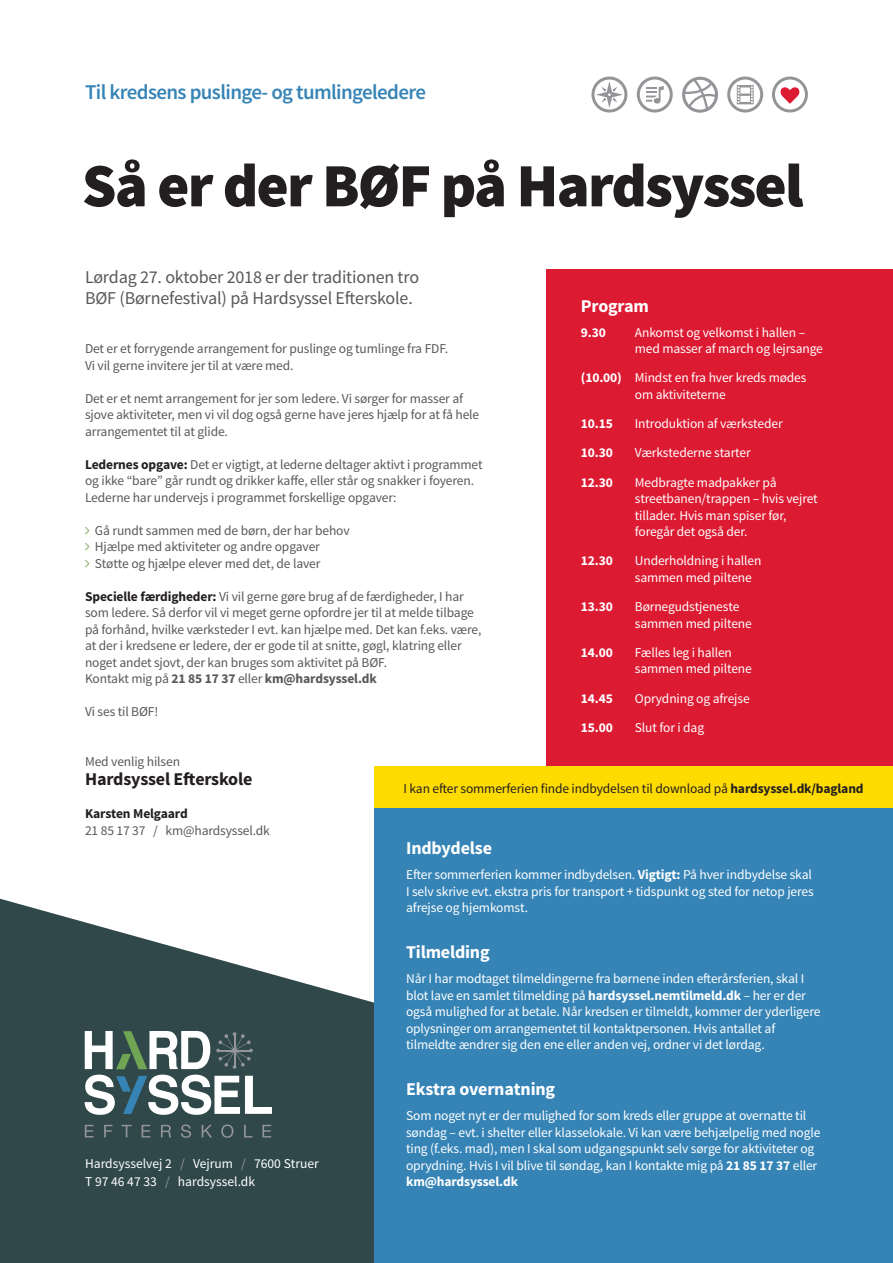
<style>
.page{position:relative;width:893px;height:1263px;background:#fff}
.page>*{position:absolute;margin:0;border:0;box-sizing:border-box;transform-origin:0 0}
.t1{font:900 61.5px "Source Sans Pro";letter-spacing:-.03em;color:#231f20}
.t2{font:600 21px "Source Sans Pro";letter-spacing:-.03em;color:#3684b6}
.t3{font:18px/21px "Source Sans Pro";letter-spacing:-.01em;color:#57585a}
.t4{font:700 18px "Source Sans Pro";letter-spacing:-.01em;color:#fff}
.t5{font:700 18px "Source Sans Pro";letter-spacing:-.01em;color:#231f20}
.t6{font:13.5px/16.5px "Source Sans Pro";letter-spacing:-.01em;color:#fff}
.t7{font:13.5px/16.5px "Source Sans Pro";letter-spacing:-.01em;color:#57585a}
.t8{font:13.5px "Source Sans Pro";letter-spacing:-.01em;color:#231f20}
.t9{font:700 13.5px "Source Sans Pro";letter-spacing:-.01em;color:#fff}
.t10{font:700 13.5px "Source Sans Pro";letter-spacing:-.01em;color:#231f20}
.s1{font-weight:700;color:#231f20}
.s2{font-weight:700}
.s3{color:#939598}
</style>
<div class="page">
<svg style="left:0;top:899px;width:374px;height:364px;fill:#31484b"></svg>
<svg style="left:85px;top:1125px;width:9px;height:12px"></svg>
<svg style="left:104px;top:1125px;width:8px;height:12px"></svg>
<svg style="left:122px;top:1125px;width:10px;height:12px"></svg>
<svg style="left:142px;top:1125px;width:8px;height:12px"></svg>
<svg style="left:161px;top:1125px;width:10px;height:12px"></svg>
<svg style="left:181px;top:1124px;width:10px;height:14px"></svg>
<svg style="left:202px;top:1125px;width:10px;height:12px"></svg>
<svg style="left:221px;top:1124px;width:12px;height:14px"></svg>
<svg style="left:244px;top:1125px;width:8px;height:12px"></svg>
<svg style="left:262px;top:1125px;width:9px;height:12px"></svg>
<svg style="left:85px;top:1031px;width:187px;height:84px"></svg>
<svg style="left:591px;top:77px;width:36px;height:36px"></svg>
<svg style="left:727px;top:77px;width:36px;height:36px"></svg>
<svg style="left:637px;top:77px;width:36px;height:36px"></svg>
<svg style="left:682px;top:77px;width:36px;height:36px"></svg>
<svg style="left:772px;top:77px;width:36px;height:36px"></svg>
<div style="left:547px;top:269px;width:346px;height:498px;background:#dc1a32"></div>
<div style="left:374px;top:808px;width:519px;height:455px;background:#3684b6"></div>
<div style="left:374px;top:767px;width:519px;height:41px;background:#ffdc01"></div>
<h2 class="t2" style="left:85px;top:79px;width:343px">Til kredsens puslinge- og tumlingeledere</h2>
<h1 class="t1" style="left:82px;top:146px;width:723px">Så er der BØF på Hardsyssel</h1>
<h3 class="t3" style="left:85px;top:266px;width:336px">Lørdag 27. oktober 2018 er der traditionen tro<br>BØF (Børnefestival) på Hardsyssel Efterskole.</h3>
<p class="t7" style="left:85px;top:341px;width:365px">Det er et forrygende arrangement for puslinge og tumlinge fra FDF.<br>Vi vil gerne invitere jer til at være med.</p>
<p class="t7" style="left:85px;top:390px;width:396px">Det er et nemt arrangement for jer som ledere. Vi sørger for masser af sjove aktiviteter, men vi vil dog også gerne have jeres hjælp for at få hele arrangementet til at glide.</p>
<p class="t7" style="left:85px;top:456px;width:399px"><span class="s1">Ledernes opgave:</span> Det er vigtigt, at lederne deltager aktivt i programmet og ikke “bare” går rundt og drikker kaffe, eller står og snakker i foyeren.<br>Lederne har undervejs i programmet forskellige opgaver:</p>
<p class="t7" style="left:95px;top:522px;width:256px">Gå rundt sammen med de børn, der har behov<br>Hjælpe med aktiviteter og andre opgaver<br>Støtte og hjælpe elever med det, de laver</p>
<p class="t7" style="left:85px;top:588px;width:398px"><span class="s1">Specielle færdigheder:</span> Vi vil gerne gøre brug af de færdigheder, I har som ledere. Så derfor vil vi meget gerne opfordre jer til at melde tilbage på forhånd, hvilke værksteder I evt. kan hjælpe med. Det kan f.eks. være, at der i kredsene er ledere, der er gode til at snitte, gøgl, klatring eller noget andet sjovt, der kan bruges som aktivitet på BØF.<br>Kontakt mig på <span class="s2">21 85 17 37</span> eller <span class="s2">km@hardsyssel.dk</span></p>
<p class="t7" style="left:85px;top:704px;width:75px">Vi ses til BØF!</p>
<p class="t7" style="left:85px;top:753px;width:97px">Med venlig hilsen</p>
<h3 class="t5" style="left:85px;top:768px;width:169px">Hardsyssel Efterskole</h3>
<p class="t10" style="left:85px;top:805px;width:104px">Karsten Melgaard</p>
<p class="t7" style="left:85px;top:822px;width:186px">21 85 17 37 / km@hardsyssel.dk</p>
<h3 class="t4" style="left:581px;top:294px;width:70px">Program</h3>
<p class="t9" style="left:581px;top:323px;width:27px">9.30</p>
<p class="t6" style="left:635px;top:324px;width:190px">Ankomst og velkomst i hallen – med masser af march og lejrsange</p>
<p class="t6" style="left:635px;top:370px;width:173px;text-indent:-54px"><span class="s2">(10.00)</span> Mindst en fra hver kreds mødes om aktiviteterne</p>
<p class="t9" style="left:581px;top:415px;width:34px">10.15</p>
<p class="t6" style="left:635px;top:416px;width:149px">Introduktion af værksteder</p>
<p class="t9" style="left:581px;top:444px;width:34px">10.30</p>
<p class="t6" style="left:635px;top:445px;width:117px">Værkstederne starter</p>
<p class="t9" style="left:581px;top:473px;width:34px">12.30</p>
<p class="t6" style="left:635px;top:474px;width:184px">Medbragte madpakker på streetbanen/trappen – hvis vejret tillader. Hvis man spiser før, foregår det også der.</p>
<p class="t9" style="left:581px;top:552px;width:34px">12.30</p>
<p class="t6" style="left:635px;top:553px;width:128px">Underholdning i hallen sammen med piltene</p>
<p class="t9" style="left:581px;top:598px;width:34px">13.30</p>
<p class="t6" style="left:635px;top:599px;width:119px">Børnegudstjeneste sammen med piltene</p>
<p class="t9" style="left:581px;top:644px;width:34px">14.00</p>
<p class="t6" style="left:635px;top:644px;width:119px">Fælles leg i hallen sammen med piltene</p>
<p class="t9" style="left:581px;top:689px;width:34px">14.45</p>
<p class="t6" style="left:635px;top:690px;width:116px">Oprydning og afrejse</p>
<p class="t9" style="left:581px;top:719px;width:34px">15.00</p>
<p class="t6" style="left:635px;top:719px;width:71px">Slut for i dag</p>
<p class="t8" style="left:403px;top:780px;width:462px">I kan efter sommerferien finde indbydelsen til download på <span class="s2">hardsyssel.dk/bagland</span></p>
<p class="t6" style="left:85px;top:1155px;width:235px;line-height:18px">Hardsysselvej 2 <span class="s3">/</span> Vejrum <span class="s3">/</span> 7600 Struer<br>T 97 46 47 33 <span class="s3">/</span> hardsyssel.dk</p>
<h3 class="t4" style="left:406px;top:837px;width:87px">Indbydelse</h3>
<p class="t6" style="left:406px;top:867px;width:409px">Efter sommerferien kommer indbydelsen. <span class="s2">Vigtigt:</span> På hver indbydelse skal<br>I selv skrive evt. ekstra pris for transport + tidspunkt og sted for netop jeres afrejse og hjemkomst.</p>
<h3 class="t4" style="left:406px;top:941px;width:85px">Tilmelding</h3>
<p class="t6" style="left:406px;top:971px;width:416px">Når I har modtaget tilmeldingerne fra børnene inden efterårsferien, skal I blot lave en samlet tilmelding på <span class="s2">hardsyssel.nemtilmeld.dk</span> – her er der også mulighed for at betale. Når kredsen er tilmeldt, kommer der yderligere oplysninger om arrangementet til kontaktpersonen. Hvis antallet af tilmeldte ændrer sig den ene eller anden vej, ordner vi det lørdag.</p>
<h3 class="t4" style="left:406px;top:1078px;width:151px">Ekstra overnatning</h3>
<p class="t6" style="left:406px;top:1108px;width:416px">Som noget nyt er der mulighed for som kreds eller gruppe at overnatte til søndag – evt. i shelter eller klasselokale. Vi kan være behjælpelig med nogle ting (f.eks. mad), men I skal som udgangspunkt selv sørge for aktiviteter og oprydning. Hvis I vil blive til søndag, kan I kontakte mig på <span class="s2">21 85 17 37</span> eller <span class="s2">km@hardsyssel.dk</span></p>
</div>
